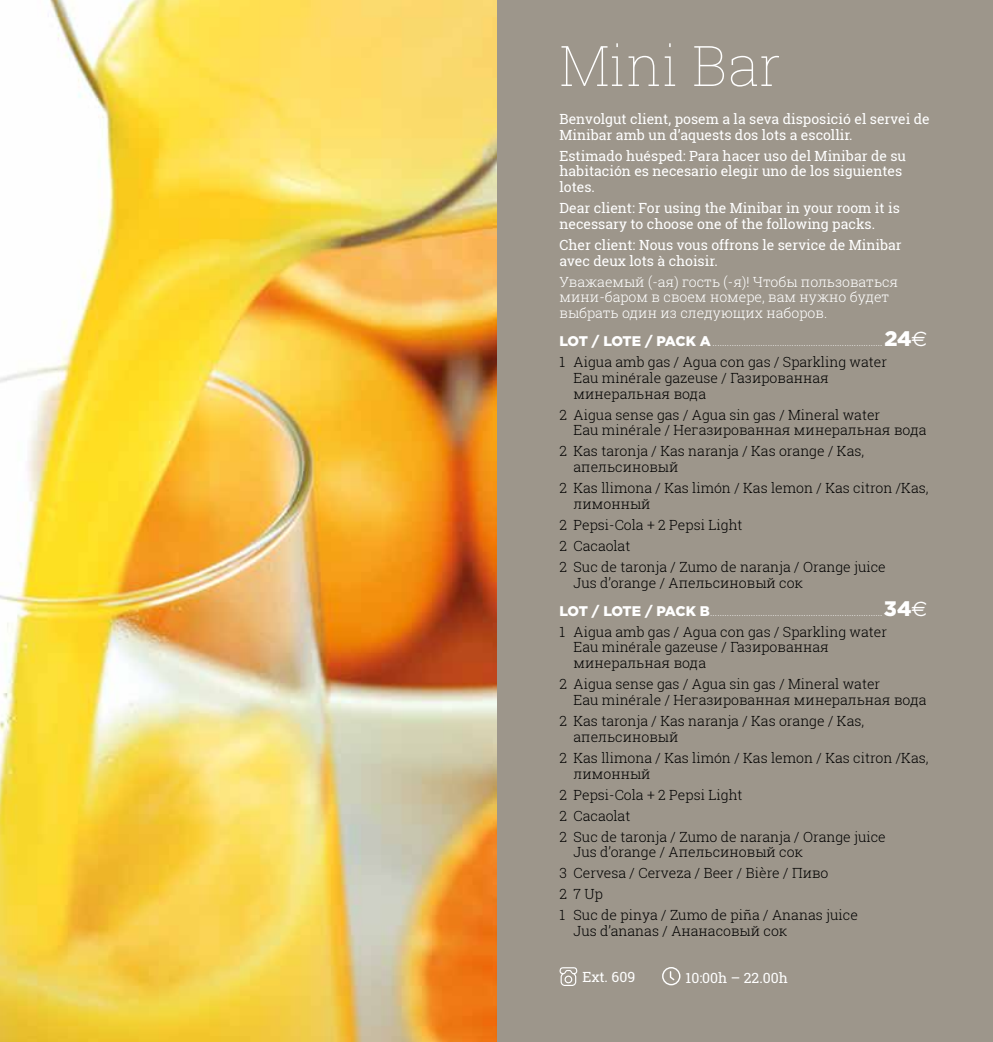
<style>
.page{position:relative;width:993px;height:1042px;background:#fff}
.page>*{position:absolute;margin:0;border:0;box-sizing:border-box;transform-origin:0 0}
.t1{font:100 56px "Roboto Slab";color:#fff}
.t2{font:300 14px/15.8px "Roboto Slab";color:#000}
.t3{font:14px/15.8px "Roboto Slab";color:#fff}
.t4{font:300 14px/15.8px "Roboto Slab";color:#fff}
.t5{font:300 10.5px "Roboto Slab";color:#fff}
.s1{font-family:"Gotham";font-weight:900;font-size:14px}
.s2{font-family:"Gotham";font-weight:900;font-size:21px}
.s3{font-family:"Euro Sans";font-weight:400;font-size:21px}
</style>
<div class="page">
<div style="left:496px;top:0;width:496px;height:1042px;background:#9d968b"></div>
<img style="left:0;top:0;width:496px;height:1042px">
<svg style="left:662px;top:967px;width:18px;height:18px"></svg>
<svg style="left:559px;top:967px;width:18px;height:19px"></svg>
<h1 class="t1" style="left:559px;top:27px;width:223px">Mini Bar</h1>
<p class="t3" style="left:559px;top:111px;width:371px">Benvolgut client, posem a la seva disposició el servei de<br>Minibar amb un d’aquests dos lots a escollir.</p>
<p class="t3" style="left:559px;top:147px;width:348px">Estimado huésped: Para hacer uso del Minibar de su habitación es necesario elegir uno de los siguientes lotes.</p>
<p class="t3" style="left:559px;top:200px;width:342px">Dear client: For using the Minibar in your room it is necessary to choose one of the following packs.</p>
<p class="t3" style="left:559px;top:237px;width:343px">Cher client: Nous vous offrons le service de Minibar avec deux lots à choisir.</p>
<p class="t4" style="left:559px;top:273px;width:340px">Уважаемый (-ая) гость (-я)! Чтобы пользоваться мини-баром в своем номере, вам нужно будет выбрать один из следующих наборов.</p>
<p class="t5" style="left:559px;top:335px;width:369px"><span class="s1">LOT / LOTE / PACK A</span> .......................................................................<span class="s2">24</span><span class="s3">€</span></p>
<p class="t2" style="left:573px;top:354px;width:315px;text-indent:-14px">1 Aigua amb gas / Agua con gas / Sparkling water<br>Eau minérale gazeuse / Газированная минеральная вода</p>
<p class="t2" style="left:573px;top:406px;width:354px;text-indent:-14px">2 Aigua sense gas / Agua sin gas / Mineral water<br>Eau minérale / Негазированная минеральная вода</p>
<p class="t2" style="left:573px;top:443px;width:292px;text-indent:-14px">2 Kas taronja / Kas naranja / Kas orange / Kas, апельсиновый</p>
<p class="t2" style="left:573px;top:480px;width:356px;text-indent:-14px">2 Kas llimona / Kas limón / Kas lemon / Kas citron /Kas, лимонный</p>
<p class="t2" style="left:559px;top:514px;width:328px;line-height:21px">2 Pepsi-Cola + 2 Pepsi Light<br>2 Cacaolat<br>2 Suc de taronja / Zumo de naranja / Orange juice</p>
<p class="t2" style="left:573px;top:574px;width:231px">Jus d’orange / Апельсиновый сок</p>
<p class="t5" style="left:559px;top:605px;width:369px"><span class="s1">LOT / LOTE / PACK B</span>........................................................................<span class="s2">34</span><span class="s3">€</span></p>
<p class="t2" style="left:573px;top:623px;width:315px;text-indent:-14px">1 Aigua amb gas / Agua con gas / Sparkling water<br>Eau minérale gazeuse / Газированная минеральная вода</p>
<p class="t2" style="left:573px;top:676px;width:354px;text-indent:-14px">2 Aigua sense gas / Agua sin gas / Mineral water<br>Eau minérale / Негазированная минеральная вода</p>
<p class="t2" style="left:573px;top:712px;width:292px;text-indent:-14px">2 Kas taronja / Kas naranja / Kas orange / Kas, апельсиновый</p>
<p class="t2" style="left:573px;top:749px;width:356px;text-indent:-14px">2 Kas llimona / Kas limón / Kas lemon / Kas citron /Kas, лимонный</p>
<p class="t2" style="left:559px;top:783px;width:328px;line-height:21px">2 Pepsi-Cola + 2 Pepsi Light<br>2 Cacaolat<br>2 Suc de taronja / Zumo de naranja / Orange juice</p>
<p class="t2" style="left:559px;top:841px;width:300px;line-height:21px;text-indent:14px">Jus d’orange / Апельсиновый сок<br>3 Cervesa / Cerveza / Beer / Bière / Пиво<br>2 7 Up<br>1 Suc de pinya / Zumo de piña / Ananas juice</p>
<p class="t2" style="left:573px;top:922px;width:215px">Jus d’ananas / Ананасовый сок</p>
<p class="t3" style="left:582px;top:968px;width:54px">Ext. 609</p>
<p class="t3" style="left:685px;top:969px;width:104px">10:00h – 22.00h</p>
</div>
